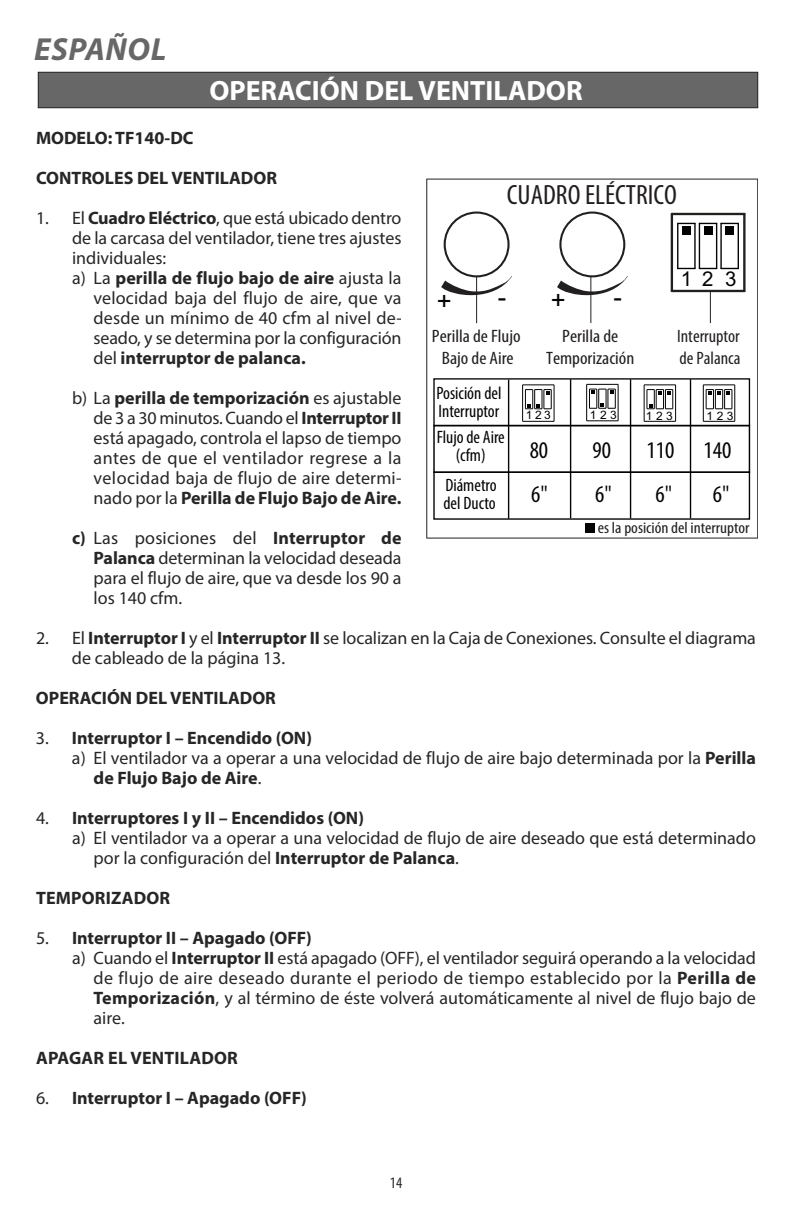
<style>
.page{position:relative;width:792px;height:1224px;background:#fff}
.page>*{position:absolute;margin:0;border:0;box-sizing:border-box;transform-origin:0 0}
.t1{font:italic 700 32px "Myriad Pro";letter-spacing:.02em;color:#686768}
.t2{font:700 28px "Myriad Pro";color:#fff}
.t3{font:condensed 28px "Myriad Pro";color:#231f20}
.t4{font:25.6px "Arial";color:#030303}
.t5{font:condensed 24px "Myriad Pro";color:#030303}
.t6{font:20.4px "Arial";color:#030303}
.t7{font:18px/20px "Myriad Pro";color:#272627;text-align:justify}
.t8{font:700 18px "Myriad Pro";color:#272627}
.t9{font:18px "Myriad Pro";letter-spacing:.02em;color:#272627}
.t10{font:condensed 18px/18px "Myriad Pro";color:#030303}
.t11{font:condensed 18px/21.6px "Myriad Pro";color:#231f20;text-align:center;scale:1.09 1}
.t12{font:condensed 18px/21.6px "Myriad Pro";color:#231f20}
.t13{font:condensed 16px "Myriad Pro";color:#231f20;scale:1.09 1}
.t14{font:condensed 16px "Myriad Pro";color:#272627}
.t15{font:11.6px "Arial";letter-spacing:.29em;color:#030303}
.s1{font-weight:700}
.s2{font-weight:400}
</style>
<div class="page">
<div style="left:38px;top:72px;width:720px;height:36px;background:#686768"></div>
<div style="left:38px;top:72px;width:720px;height:36px;border:1px solid #272627"></div>
<svg style="left:426px;top:179px;width:332px;height:360px"></svg>
<h1 class="t1" style="left:34px;top:37px;width:133px">ESPAÑOL</h1>
<h2 class="t2" style="left:209px;top:80px;width:375px">OPERACIÓN DEL VENTILADOR</h2>
<p class="t8" style="left:36px;top:131px;width:159px">MODELO: TF140-DC</p>
<p class="t8" style="left:36px;top:171px;width:243px">CONTROLES DEL VENTILADOR</p>
<p class="t7" style="left:36px;top:209px;width:367px">1. El <span class="s1">Cuadro Eléctrico</span>, que está ubicado dentro</p>
<p class="t7" style="left:72px;top:229px;width:331px">de la carcasa del ventilador, tiene tres ajustes</p>
<p class="t7" style="left:72px;top:249px;width:96px">individuales:</p>
<p class="t8" style="left:72px;top:271px;width:331px"><span class="s2">a) La</span> perilla de flujo bajo de aire <span class="s2">ajusta la</span></p>
<p class="t7" style="left:94px;top:289px;width:309px">velocidad baja del flujo de aire, que va</p>
<p class="t7" style="left:94px;top:309px;width:310px">desde un mínimo de 40 cfm al nivel de-</p>
<p class="t7" style="left:94px;top:329px;width:309px">seado, y se determina por la configuración</p>
<p class="t8" style="left:94px;top:351px;width:214px"><span class="s2">del</span> interruptor de palanca.</p>
<p class="t7" style="left:94px;top:389px;width:309px;text-indent:-22px">b) La <span class="s1">perilla de temporización</span> es ajustable de 3 a 30 minutos. Cuando el <span class="s1">Interruptor II </span>está apagado, controla el lapso de tiempo antes de que el ventilador regrese a la velocidad baja de flujo de aire determi&shy;nado por la <span class="s1">Perilla de Flujo Bajo de Aire.</span></p>
<p class="t7" style="left:94px;top:529px;width:309px;text-indent:-22px"><span class="s1">c)</span> Las posiciones del <span class="s1">Interruptor de Palanca</span> determinan la velocidad deseada para el flujo de aire, que va desde los 90 a los 140 cfm.</p>
<p class="t7" style="left:72px;top:629px;width:685px;text-indent:-36px">2. El <span class="s1">Interruptor I</span> y el <span class="s1">Interruptor II</span> se localizan en la Caja de Conexiones. Consulte el diagrama de cableado de la página 13.</p>
<p class="t8" style="left:36px;top:691px;width:241px">OPERACIÓN DEL VENTILADOR</p>
<p class="t8" style="left:36px;top:731px;width:278px"><span class="s2">3.</span> Interruptor I – Encendido (ON)</p>
<p class="t7" style="left:72px;top:749px;width:686px">a) El ventilador va a operar a una velocidad de flujo de aire bajo determinada por la <span class="s1">Perilla</span></p>
<p class="t8" style="left:94px;top:771px;width:169px">de Flujo Bajo de Aire<span class="s2">.</span></p>
<p class="t8" style="left:36px;top:811px;width:329px"><span class="s2">4.</span> Interruptores I y II – Encendidos (ON)</p>
<p class="t7" style="left:72px;top:829px;width:685px">a) El ventilador va a operar a una velocidad de flujo de aire deseado que está determinado</p>
<p class="t7" style="left:94px;top:849px;width:367px">por la configuración del <span class="s1">Interruptor de Palanca</span>.</p>
<p class="t8" style="left:36px;top:891px;width:136px">TEMPORIZADOR</p>
<p class="t8" style="left:36px;top:931px;width:277px"><span class="s2">5.</span> Interruptor II – Apagado (OFF)</p>
<p class="t7" style="left:72px;top:949px;width:685px">a) Cuando el <span class="s1">Interruptor II</span> está apagado (OFF), el ventilador seguirá operando a la velocidad</p>
<p class="t9" style="left:94px;top:971px;width:664px">de flujo de aire deseado durante el periodo de tiempo establecido por la <span class="s1">Perilla de</span></p>
<p class="t7" style="left:94px;top:989px;width:664px"><span class="s1">Temporización</span>, y al término de éste volverá automáticamente al nivel de flujo bajo de</p>
<p class="t7" style="left:94px;top:1009px;width:33px">aire.</p>
<p class="t8" style="left:36px;top:1051px;width:203px">APAGAR EL VENTILADOR</p>
<p class="t8" style="left:36px;top:1091px;width:272px"><span class="s2">6.</span> Interruptor I – Apagado (OFF)</p>
<h2 class="t3" style="left:507px;top:184px;width:172px">CUADRO ELÉCTRICO</h2>
<p class="t6" style="left:681px;top:266px;width:57px">123</p>
<h3 class="t4" style="left:551px;top:283px;width:16px">+</h3>
<h3 class="t4" style="left:614px;top:280px;width:10px">-</h3>
<p class="t11" style="left:546px;top:327px;width:82px">Perilla de<br>Temporización</p>
<h3 class="t4" style="left:437px;top:284px;width:16px">+</h3>
<h3 class="t4" style="left:498px;top:281px;width:10px">-</h3>
<p class="t11" style="left:432px;top:327px;width:83px">Perilla de Flujo<br>Bajo de Aire</p>
<p class="t12" style="left:677px;top:327px;width:65px">Interruptor de Palanca</p>
<p class="t10" style="left:436px;top:385px;width:67px">Posición del<br>Interruptor</p>
<p class="t15" style="left:526px;top:408px;width:26px">123</p>
<p class="t15" style="left:590px;top:408px;width:28px">123</p>
<p class="t15" style="left:646px;top:408px;width:28px">123</p>
<p class="t15" style="left:707px;top:408px;width:28px">123</p>
<p class="t10" style="left:437px;top:430px;width:70px;text-align:center">Flujo de Aire (cfm)</p>
<h3 class="t5" style="left:530px;top:442px;width:20px">80</h3>
<h3 class="t5" style="left:593px;top:441px;width:20px">90</h3>
<h3 class="t5" style="left:647px;top:442px;width:86px">110 140</h3>
<p class="t10" style="left:443px;top:477px;width:55px">Diámetro del Ducto</p>
<h3 class="t5" style="left:531px;top:485px;width:18px">6"</h3>
<h3 class="t5" style="left:595px;top:485px;width:18px">6"</h3>
<h3 class="t5" style="left:656px;top:485px;width:18px">6"</h3>
<h3 class="t5" style="left:713px;top:485px;width:18px">6"</h3>
<p class="t13" style="left:598px;top:522px;width:141px">es la posición del interruptor</p>
<p class="t14" style="left:390px;top:1177px;width:14px">14</p>
</div>
